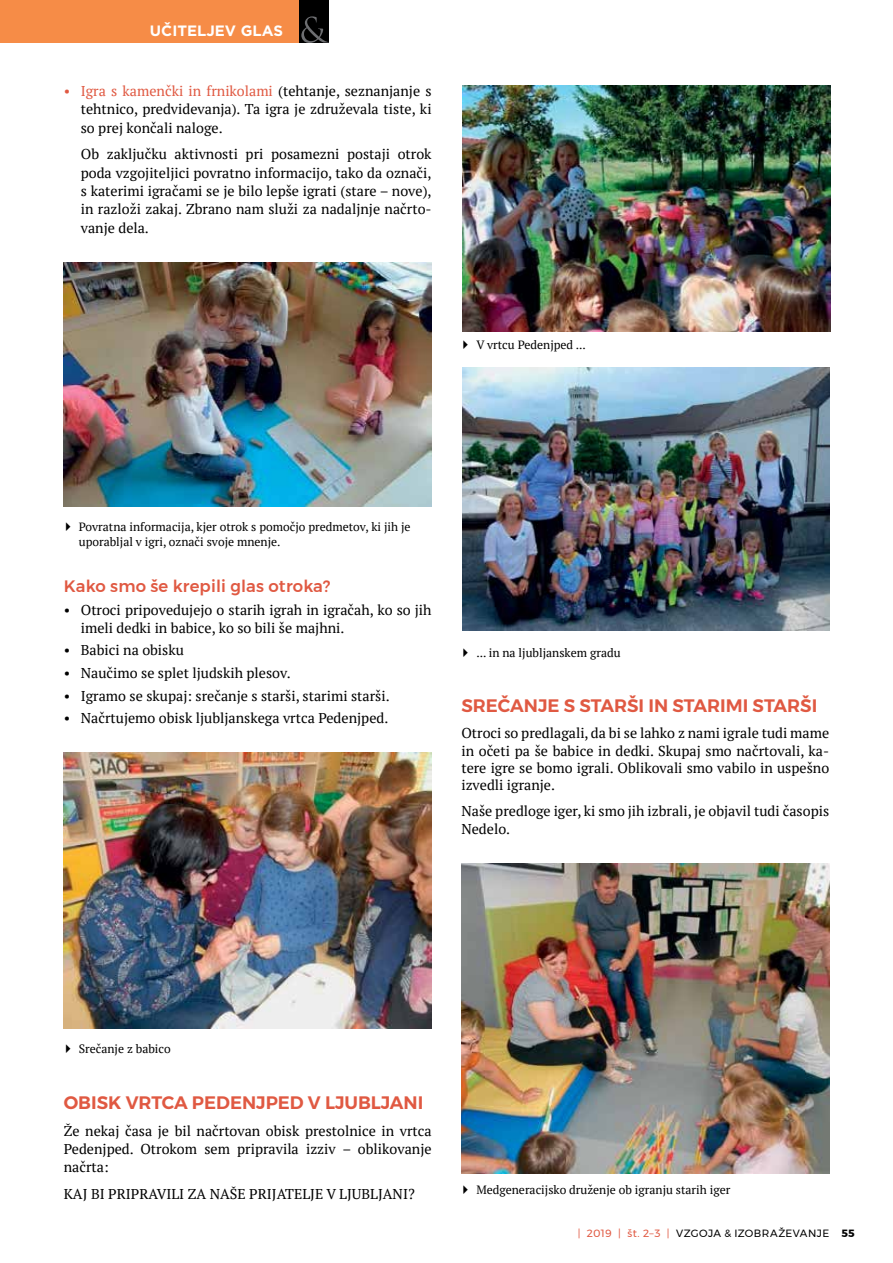
<style>
.page{position:relative;width:893px;height:1263px;background:#fff}
.page>*{position:absolute;margin:0;border:0;box-sizing:border-box;transform-origin:0 0}
.t1{font:600 18px "Montserrat";color:#e05942}
.t2{font:500 16.5px "Montserrat";letter-spacing:.01em;color:#e05942}
.t3{font:700 15px "Gotham";color:#fff}
.t4{font:14.25px/18.3px "PT Serif";color:#000;text-align:justify}
.t5{font:12px/15.6px "PT Serif";color:#000}
.t6{font:10.5px "Montserrat";letter-spacing:.04em;color:#000}
.t7{font:700 10.5px "Montserrat";color:#000}
.s1{color:#e05942}
</style>
<div class="page">
<div style="left:0;top:0;width:299px;height:43px;background:#f68c47"></div>
<div style="left:299px;top:0;width:29px;height:43px;background:#000"></div>
<svg style="left:301px;top:16px;width:27px;height:27px"></svg>
<img style="left:64px;top:262px;width:368px;height:245px">
<img style="left:64px;top:753px;width:368px;height:276px">
<img style="left:463px;top:85px;width:367px;height:246px">
<img style="left:463px;top:367px;width:366px;height:263px">
<img style="left:461px;top:863px;width:368px;height:311px">
<p class="t3" style="left:150px;top:22px;width:135px">UČITELJEV GLAS</p>
<p class="t4" style="left:81px;top:82px;width:352px;text-indent:-17px"><span class="s1">• Igra s kamenčki in frnikolami</span> (tehtanje, seznanjanje s tehtnico, predvidevanja). Ta igra je združevala tiste, ki so prej končali naloge.</p>
<p class="t4" style="left:81px;top:145px;width:352px">Ob zaključku aktivnosti pri posamezni postaji otrok poda vzgojiteljici povratno informacijo, tako da označi, s katerimi igračami se je bilo lepše igrati (stare – nove), in razloži zakaj. Zbrano nam služi za nadaljnje načrto&shy;vanje dela.</p>
<p class="t5" style="left:476px;top:336px;width:111px">V vrtcu Pedenjped ...</p>
<p class="t5" style="left:79px;top:519px;width:333px">Povratna informacija, kjer otrok s pomočjo predmetov, ki jih je uporabljal v igri, označi svoje mnenje.</p>
<p class="t2" style="left:64px;top:573px;width:268px">Kako smo še krepili glas otroka?</p>
<p class="t4" style="left:81px;top:600px;width:352px;text-indent:-17px">• Otroci pripovedujejo o starih igrah in igračah, ko so jih imeli dedki in babice, ko so bili še majhni.</p>
<p class="t4" style="left:64px;top:641px;width:122px">• Babici na obisku</p>
<p class="t4" style="left:64px;top:664px;width:228px">• Naučimo se splet ljudskih plesov.</p>
<p class="t4" style="left:64px;top:686px;width:327px">• Igramo se skupaj: srečanje s starši, starimi starši.</p>
<p class="t4" style="left:64px;top:709px;width:326px">• Načrtujemo obisk ljubljanskega vrtca Pedenjped.</p>
<p class="t5" style="left:476px;top:645px;width:146px">... in na ljubljanskem gradu</p>
<p class="t1" style="left:461px;top:692px;width:14px">SREČANJE</p>
<p class="t1" style="left:564px;top:692px;width:29px">S STAR</p>
<p class="t1" style="left:627px;top:692px;width:57px">ŠIIN STARIMI</p>
<p class="t1" style="left:752px;top:692px;width:13px">STAR</p>
<p class="t1" style="left:800px;top:692px;width:16px">ŠI</p>
<p class="t4" style="left:461px;top:724px;width:369px;line-height:17.4px">Otroci so predlagali, da bi se lahko z nami igrale tudi mame in očeti pa še babice in dedki. Skupaj smo načrtovali, ka&shy;tere igre se bomo igrali. Oblikovali smo vabilo in uspešno izvedli igranje.</p>
<p class="t4" style="left:461px;top:802px;width:369px;line-height:17.4px">Naše predloge iger, ki smo jih izbrali, je objavil tudi časopis<br>Nedelo.</p>
<p class="t5" style="left:79px;top:1041px;width:94px">Srečanje z babico</p>
<p class="t1" style="left:64px;top:1088px;width:12px">OBIS</p>
<p class="t1" style="left:108px;top:1088px;width:31px">K VRTCA</p>
<p class="t1" style="left:192px;top:1088px;width:14px">PEDENJPED</p>
<p class="t1" style="left:308px;top:1088px;width:29px">VLJUBLJANI</p>
<p class="t4" style="left:64px;top:1121px;width:369px">Že nekaj časa je bil načrtovan obisk prestolnice in vrtca Pedenjped. Otrokom sem pripravila izziv – oblikovanje načrta:</p>
<p class="t4" style="left:64px;top:1185px;width:353px">KAJ BI PRIPRAVILI ZA NAŠE PRIJATELJE V LJUBLJANI?</p>
<p class="t5" style="left:476px;top:1182px;width:255px">Medgeneracijsko druženje ob igranju starih iger</p>
<p class="t6" style="left:578px;top:1225px;width:251px"><span class="s1">| 2019 | ŠT. 2–3 |</span> VZGOJA &amp; IZOBRAŽEVANJE</p>
<p class="t7" style="left:841px;top:1225px;width:15px">55</p>
</div>
